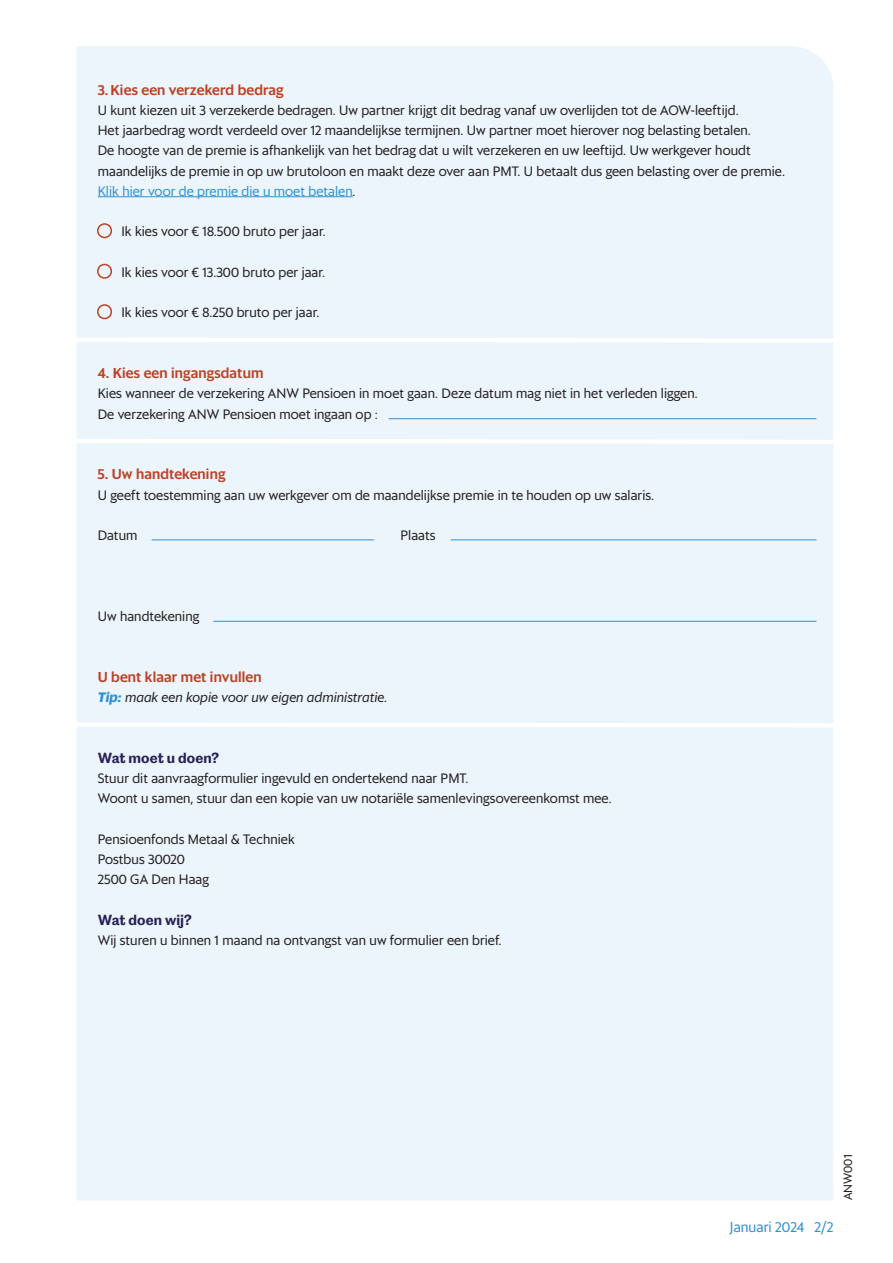
<style>
.page{position:relative;width:893px;height:1263px;background:#fff}
.page>*{position:absolute;margin:0;border:0;box-sizing:border-box;transform-origin:0 0}
.t1{font:500 14.25px "Sanomat Sans";letter-spacing:.01em;color:#bb4226}
.t2{font:14.25px "Sanomat Sans";color:#2e92d0}
.t3{font:13.5px/20.2px "Sanomat Sans";letter-spacing:.005em;color:#231f20}
.t4{font:italic 13.5px "Sanomat Sans";letter-spacing:.005em;color:#231f20}
.t5{font:600 13.5px "Caslon Doric";letter-spacing:.005em;color:#282056}
.t6{font:12px "Sanomat Sans";color:#231f20}
.s1{color:#2e92d0}
.s2{font-style:italic}
.s3{color:#bb4226}
.s4{font-weight:700;color:#2e92d0}
</style>
<div class="page">
<div style="left:77px;top:46px;width:756px;height:1154px;background:#ebf5fb"></div>
<hr style="left:98px;top:196px;width:255px;height:1px;background:#2e92d0">
<svg style="left:77px;top:335px;width:756px;height:10px"></svg>
<hr style="left:389px;top:418px;width:427px;height:1px;background:#2e92d0">
<hr style="left:152px;top:540px;width:222px;height:1px;background:#2e92d0">
<hr style="left:451px;top:540px;width:365px;height:1px;background:#2e92d0">
<hr style="left:213px;top:621px;width:603px;height:1px;background:#2e92d0">
<svg style="left:77px;top:437px;width:756px;height:9px"></svg>
<svg style="left:77px;top:720px;width:756px;height:10px"></svg>
<p class="t1" style="left:98px;top:79px;width:187px">3.Kies een verzekerd bedrag</p>
<p class="t3" style="left:98px;top:99px;width:689px">U kunt kiezen uit 3 verzekerde bedragen. Uw partner krijgt dit bedrag vanaf uw overlijden tot de AOW-leeftijd.<br>Het jaarbedrag wordt verdeeld over 12 maandelijkse termijnen. Uw partner moet hierover nog belasting betalen.<br>De hoogte van de premie is afhankelijk van het bedrag dat u wilt verzekeren en uw leeftijd. Uw werkgever houdt maandelijks de premie in op uw brutoloon en maakt deze over aan PMT. U betaalt dus geen belasting over de premie.<br><span class="s1">Klik hier voor de premie die u moet betalen</span><span class="s2">.</span></p>
<p class="t3" style="left:98px;top:220px;width:229px"><span class="s3">■</span> Ik kies voor € 18.500 bruto per jaar.</p>
<p class="t3" style="left:98px;top:261px;width:229px"><span class="s3">■</span> Ik kies voor € 13.300 bruto per jaar.</p>
<p class="t3" style="left:98px;top:301px;width:223px"><span class="s3">■</span> Ik kies voor € 8.250 bruto per jaar.</p>
<p class="t1" style="left:98px;top:362px;width:167px">4. Kies een ingangsdatum</p>
<p class="t3" style="left:98px;top:382px;width:601px">Kies wanneer de verzekering ANW Pensioen in moet gaan. Deze datum mag niet in het verleden liggen.<br>De verzekering ANW Pensioen moet ingaan op :</p>
<p class="t1" style="left:98px;top:463px;width:129px">5. Uw handtekening</p>
<p class="t3" style="left:98px;top:483px;width:558px">U geeft toestemming aan uw werkgever om de maandelijkse premie in te houden op uw salaris.</p>
<p class="t3" style="left:98px;top:524px;width:41px">Datum</p>
<p class="t3" style="left:401px;top:524px;width:36px">Plaats</p>
<p class="t3" style="left:98px;top:605px;width:103px">Uw handtekening</p>
<p class="t1" style="left:98px;top:666px;width:165px">U bent klaar met invullen</p>
<p class="t4" style="left:98px;top:687px;width:291px"><span class="s4">Tip:</span> maak een kopie voor uw eigen administratie.</p>
<p class="t5" style="left:98px;top:747px;width:123px">Wat moet u doen?</p>
<p class="t3" style="left:98px;top:767px;width:515px">Stuur dit aanvraagformulier ingevuld en ondertekend naar PMT.<br>Woont u samen, stuur dan een kopie van uw notariële samenlevingsovereenkomst mee.</p>
<p class="t3" style="left:98px;top:828px;width:199px">Pensioenfonds Metaal &amp; Techniek<br>Postbus 30020<br>2500 GA Den Haag</p>
<p class="t5" style="left:98px;top:909px;width:95px">Wat doen wij?</p>
<p class="t3" style="left:98px;top:929px;width:405px">Wij sturen u binnen 1 maand na ontvangst van uw formulier een brief.</p>
<p class="t2" style="left:730px;top:1216px;width:105px">Januari 2024 2/2</p>
<p class="t6" style="left:839px;top:1200px;width:48px;rotate:-90deg">ANW001</p>
</div>
